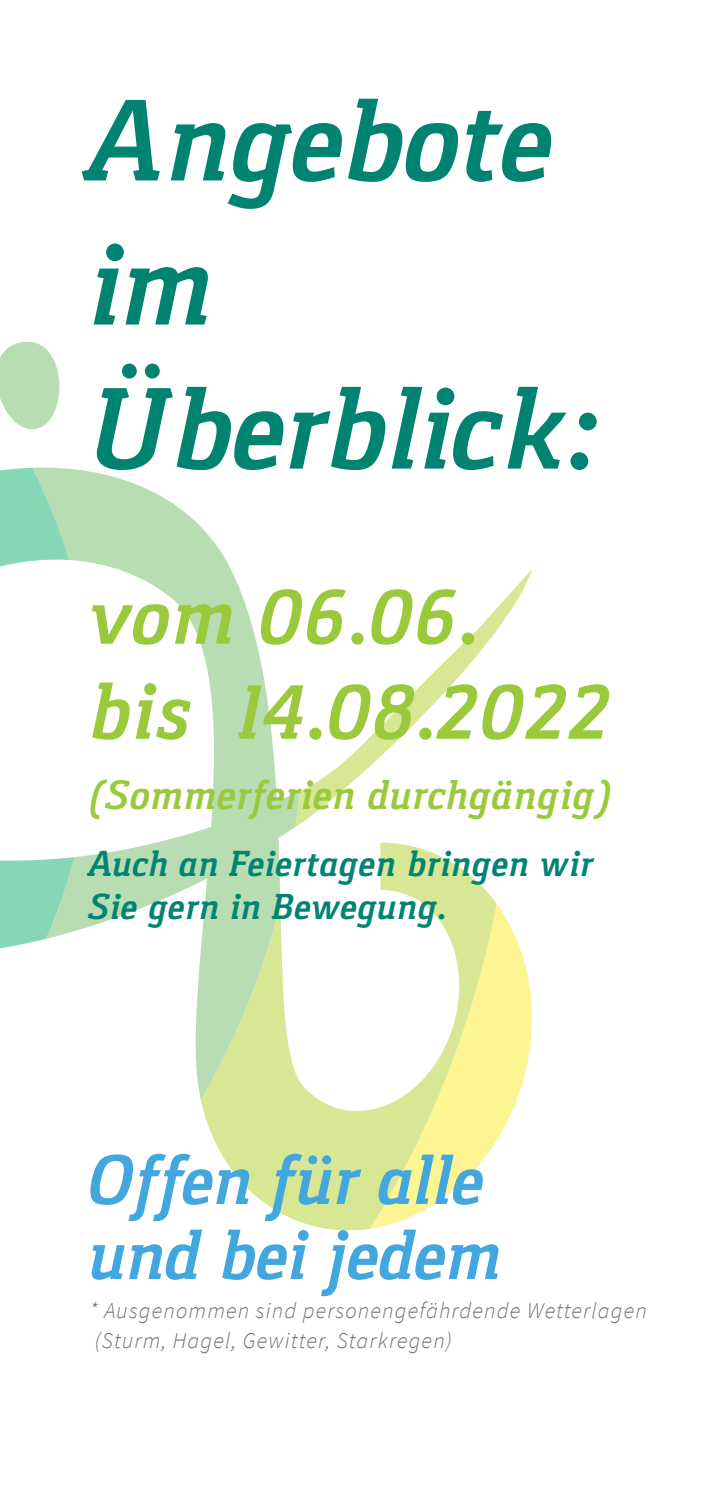
<style>
.page{position:relative;width:702px;height:1489px;background:#fff}
.page>*{position:absolute;margin:0;border:0;box-sizing:border-box;transform-origin:0 0}
.t1{font:italic 700 120px/144px "Gaspar";color:#008370}
.t2{font:italic 700 82.5px/95px "Gaspar";letter-spacing:.02em;color:#9aca3c}
.t3{font:italic 700 72.5px/75px "Gaspar";color:#42a7de}
.t4{font:italic 700 42.5px "Gaspar";letter-spacing:.02em;color:#9aca3c}
.t5{font:italic 700 37.5px/42.5px "Gaspar";letter-spacing:.02em;color:#018471}
.t6{font:italic 300 22.5px/30px "Source Sans Pro";letter-spacing:.05em;color:#6d6e71}
</style>
<div class="page">
<svg style="left:201px;top:569px;width:331px;height:662px"></svg>
<svg style="left:74px;top:469px;width:226px;height:630px"></svg>
<svg style="left:0;top:341px;width:74px;height:608px"></svg>
<h1 class="t1" style="left:89px;top:69px;width:516px">Angebote im<br>Überblick:</h1>
<h2 class="t2" style="left:89px;top:569px;width:523px">vom 06.06.<br>bis 14.08.2022</h2>
<h3 class="t4" style="left:89px;top:770px;width:524px">(Sommerferien durchgängig)</h3>
<h3 class="t5" style="left:89px;top:842px;width:505px">Auch an Feiertagen bringen wir<br>Sie gern in Bewegung.</h3>
<h3 class="t3" style="left:89px;top:1142px;width:413px">Offen für alle und bei jedem</h3>
<p class="t6" style="left:89px;top:1295px;width:559px">* Ausgenommen sind personengefährdende Wetterlagen (Sturm, Hagel, Gewitter, Starkregen)</p>
</div>
